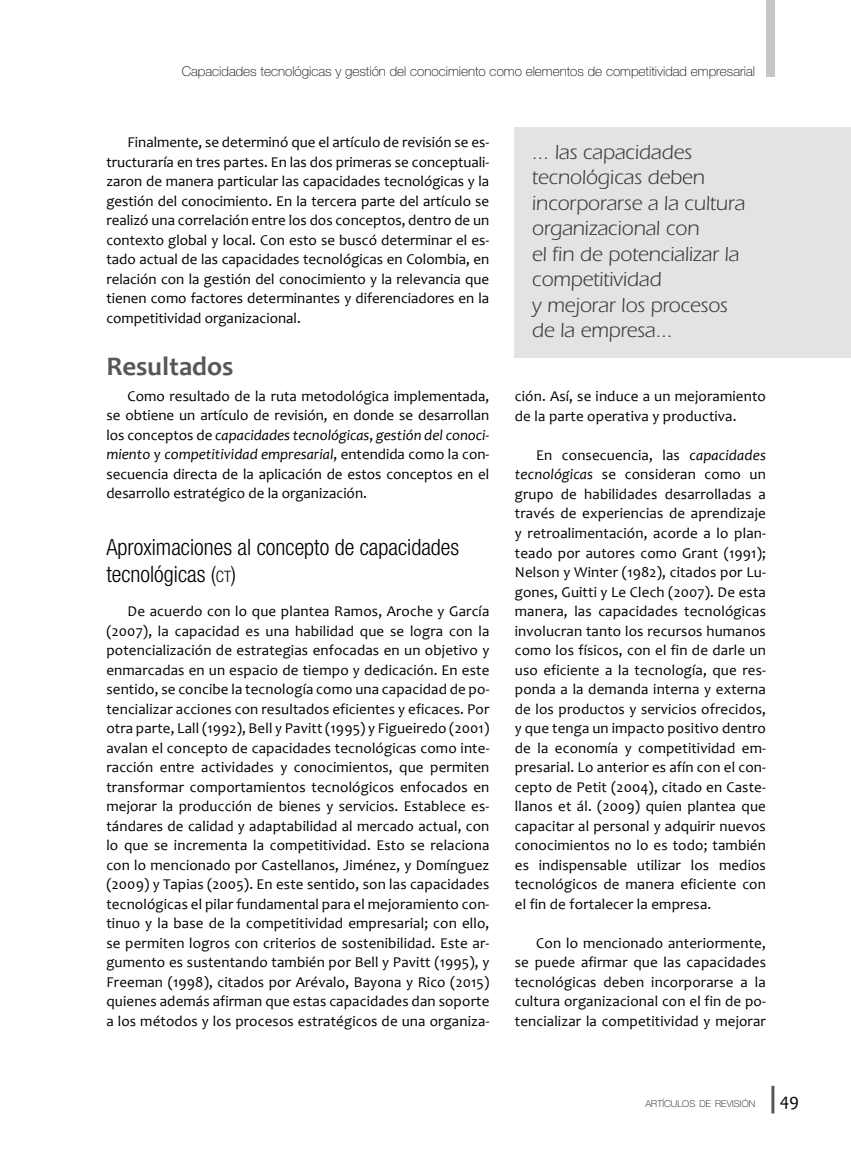
<style>
.page{position:relative;width:851px;height:1149px;background:#fff}
.page>*{position:absolute;margin:0;border:0;box-sizing:border-box;transform-origin:0 0}
.t1{font:700 27px "Candara";color:#575756}
.t2{font:300 condensed 22.5px/27px "Helvetica Neue LT Std";color:#000}
.t3{font:21px/25.5px "ITC Eras Std";letter-spacing:-.01em;color:#3c3c3b}
.t4{font:18px "Candara";color:#000}
.t5{font:15px/19.5px "Candara";letter-spacing:.01em;color:#000;text-align:justify}
.t6{font:100 13.5px "Helvetica Neue LT Std";color:#000}
.t7{font:100 9.45px "Helvetica Neue LT Std";letter-spacing:.015em;color:#000}
.s1{font-style:italic}
.s2{font-size:15.75px}
</style>
<div class="page">
<hr style="left:771px;top:1085px;width:3px;height:28px;background:#575756">
<div style="left:765px;top:0;width:9px;height:77px;background:#c6c6c6"></div>
<div style="left:514px;top:128px;width:336px;height:230px;background:#e3e3e3"></div>
<p class="t6" style="left:182px;top:64px;width:575px">Capacidades tecnológicas y gestión del conocimiento como elementos de competitividad empresarial</p>
<p class="t5" style="left:106px;top:132px;width:384px;text-indent:21px">Finalmente, se determinó que el artículo de revisión se es&shy;tructuraría en tres partes. En las dos primeras se conceptuali&shy;zaron de manera particular las capacidades tecnológicas y la gestión del conocimiento. En la tercera parte del artículo se realizó una correlación entre los dos conceptos, dentro de un contexto global y local. Con esto se buscó determinar el es&shy;tado actual de las capacidades tecnológicas en Colombia, en relación con la gestión del conocimiento y la relevancia que tienen como factores determinantes y diferenciadores en la competitividad organizacional.</p>
<h1 class="t1" style="left:106px;top:349px;width:129px">Resultados</h1>
<p class="t5" style="left:106px;top:386px;width:384px;text-indent:21px">Como resultado de la ruta metodológica implementada, se obtiene un artículo de revisión, en donde se desarrollan los conceptos de <span class="s1">capacidades tecnológicas</span>, <span class="s1">gestión del conoci&shy;miento</span> y <span class="s1">competitividad empresarial</span>, entendida como la con&shy;secuencia directa de la aplicación de estos conceptos en el desarrollo estratégico de la organización.</p>
<h2 class="t2" style="left:106px;top:533px;width:354px">Aproximaciones al concepto de capacidades tecnológicas (<span class="s2">ct</span>)</h2>
<p class="t5" style="left:106px;top:601px;width:384px;text-indent:21px">De acuerdo con lo que plantea Ramos, Aroche y García (2007), la capacidad es una habilidad que se logra con la potencialización de estrategias enfocadas en un objetivo y enmarcadas en un espacio de tiempo y dedicación. En este sentido, se concibe la tecnología como una capacidad de po&shy;tencializar acciones con resultados eficientes y eficaces. Por otra parte, Lall (1992), Bell y Pavitt (1995) y Figueiredo (2001) avalan el concepto de capacidades tecnológicas como inte&shy;racción entre actividades y conocimientos, que permiten transformar comportamientos tecnológicos enfocados en mejorar la producción de bienes y servicios. Establece es&shy;tándares de calidad y adaptabilidad al mercado actual, con lo que se incrementa la competitividad. Esto se relaciona con lo mencionado por Castellanos, Jiménez, y Domínguez (2009) y Tapias (2005). En este sentido, son las capacidades tecnológicas el pilar fundamental para el mejoramiento con&shy;tinuo y la base de la competitividad empresarial; con ello, se permiten logros con criterios de sostenibilidad. Este ar&shy;gumento es sustentando también por Bell y Pavitt (1995), y Freeman (1998), citados por Arévalo, Bayona y Rico (2015) quienes además afirman que estas capacidades dan soporte a los métodos y los procesos estratégicos de una organiza-</p>
<h3 class="t3" style="left:531px;top:139px;width:215px">... las capacidades tecnológicas deben incorporarse a la cultura organizacional con<br>el fin de potencializar la competitividad<br>y mejorar los procesos de la empresa...</h3>
<p class="t5" style="left:514px;top:386px;width:252px">ción. Así, se induce a un mejoramiento de la parte operativa y productiva.</p>
<p class="t5" style="left:514px;top:445px;width:252px;text-indent:21px">En consecuencia, las <span class="s1">capacidades tecnológicas</span> se consideran como un grupo de habilidades desarrolladas a través de experiencias de aprendizaje y retroalimentación, acorde a lo plan&shy;teado por autores como Grant (1991); Nelson y Winter (1982), citados por Lu&shy;gones, Guitti y Le Clech (2007). De esta manera, las capacidades tecnológicas involucran tanto los recursos humanos como los físicos, con el fin de darle un uso eficiente a la tecnología, que res&shy;ponda a la demanda interna y externa de los productos y servicios ofrecidos, y que tenga un impacto positivo dentro de la economía y competitividad em&shy;presarial. Lo anterior es afín con el con&shy;cepto de Petit (2004), citado en Caste&shy;llanos et ál. (2009) quien plantea que capacitar al personal y adquirir nuevos conocimientos no lo es todo; también es indispensable utilizar los medios tecnológicos de manera eficiente con el fin de fortalecer la empresa.</p>
<p class="t5" style="left:514px;top:932px;width:252px;text-indent:21px">Con lo mencionado anteriormente, se puede afirmar que las capacidades tecnológicas deben incorporarse a la cultura organizacional con el fin de po&shy;tencializar la competitividad y mejorar</p>
<p class="t7" style="left:645px;top:1097px;width:111px">ARTÍCULOS DE REVISIÓN</p>
<p class="t4" style="left:779px;top:1088px;width:21px">49</p>
</div>
